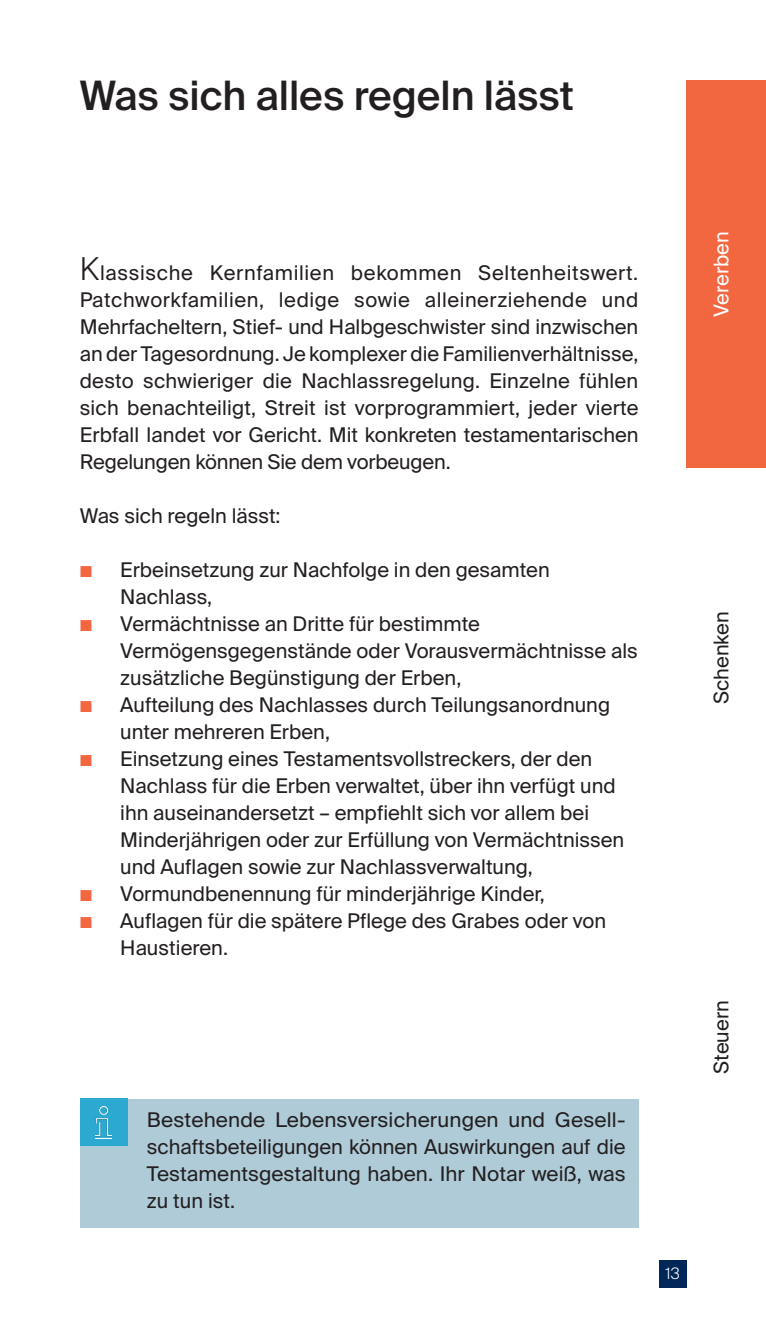
<style>
.page{position:relative;width:766px;height:1340px;background:#fff}
.page>*{position:absolute;margin:0;border:0;box-sizing:border-box;transform-origin:0 0}
.Überschrift{font:500 40.5px "Suisse Intl";color:#231f20}
.Text{font:20.25px/27px "Suisse Intl";color:#231f20}
.Infoboxen{font:20.25px/27px "Suisse Intl";color:#231f20;text-align:justify}
.Text-2{font:20.25px "Suisse Intl";color:#fff}
.t1{font:300 15.75px "Suisse Intl";color:#fff}
.s1{font-weight:300;font-size:31.5px}
.s2{color:#f26640}
</style>
<div class="page">
<div style="left:659px;top:1260px;width:27px;height:27px;background:#002757"></div>
<div style="left:80px;top:1098px;width:558px;height:129px;background:#afcbd8"></div>
<div style="left:80px;top:1098px;width:48px;height:48px;background:#2ca9d0"></div>
<img style="left:95px;top:1106px;width:16px;height:32px">
<div style="left:686px;top:80px;width:79px;height:388px;background:#f26640"></div>
<p class="Überschrift" style="left:80px;top:72px;width:495px">Was sich alles regeln lässt</p>
<p class="Text" style="left:80px;top:259px;width:560px;text-align:justify"><span class="s1">K</span>lassische Kernfamilien bekommen Seltenheitswert.<br>Patchworkfamilien, ledige sowie alleinerziehende und Mehrfacheltern, Stief- und Halbgeschwister sind inzwischen an der Tagesordnung. Je komplexer die Familienverhältnisse, desto schwieriger die Nachlassregelung. Einzelne fühlen sich benachteiligt, Streit ist vorprogrammiert, jeder vierte Erbfall landet vor Gericht. Mit konkreten testamentarischen Regelungen können Sie dem vorbeugen.</p>
<p class="Text" style="left:80px;top:502px;width:202px">Was sich regeln lässt:</p>
<p class="Text" style="left:120px;top:556px;width:431px;text-indent:-40px"><span class="s2">■</span> Erbeinsetzung zur Nachfolge in den gesamten<br>Nachlass,</p>
<p class="Text" style="left:120px;top:610px;width:518px;text-indent:-40px"><span class="s2">■</span> Vermächtnisse an Dritte für bestimmte<br>Vermögensgegenstände oder Vorausvermächtnisse als zusätzliche Begünstigung der Erben,</p>
<p class="Text" style="left:120px;top:691px;width:491px;text-indent:-40px"><span class="s2">■</span> Aufteilung des Nachlasses durch Teilungsanordnung unter mehreren Erben,</p>
<p class="Text" style="left:120px;top:745px;width:505px;text-indent:-40px"><span class="s2">■</span> Einsetzung eines Testamentsvollstreckers, der den Nachlass für die Erben verwaltet, über ihn verfügt und ihn auseinandersetzt – empfiehlt sich vor allem bei Minderjährigen oder zur Erfüllung von Vermächtnissen und Auflagen sowie zur Nachlassverwaltung,</p>
<p class="Text" style="left:80px;top:880px;width:466px"><span class="s2">■</span> Vormundbenennung für minderjährige Kinder,</p>
<p class="Text" style="left:120px;top:907px;width:487px;text-indent:-40px"><span class="s2">■</span> Auflagen für die spätere Pflege des Grabes oder von<br>Haustieren.</p>
<p class="Infoboxen" style="left:147px;top:1106px;width:480px">Bestehende Lebensversicherungen und Gesell&shy;schaftsbeteiligungen können Auswirkungen auf die Testamentsgestaltung haben. Ihr Notar weiß, was zu tun ist.</p>
<p class="t1" style="left:665px;top:1264px;width:16px">13</p>
<p class="Text-2" style="left:709px;top:317px;width:87px;rotate:-90deg">Vererben</p>
<p class="Text" style="left:707px;top:704px;width:95px;rotate:-90deg">Schenken</p>
<p class="Text" style="left:707px;top:1074px;width:75px;rotate:-90deg">Steuern</p>
</div>
